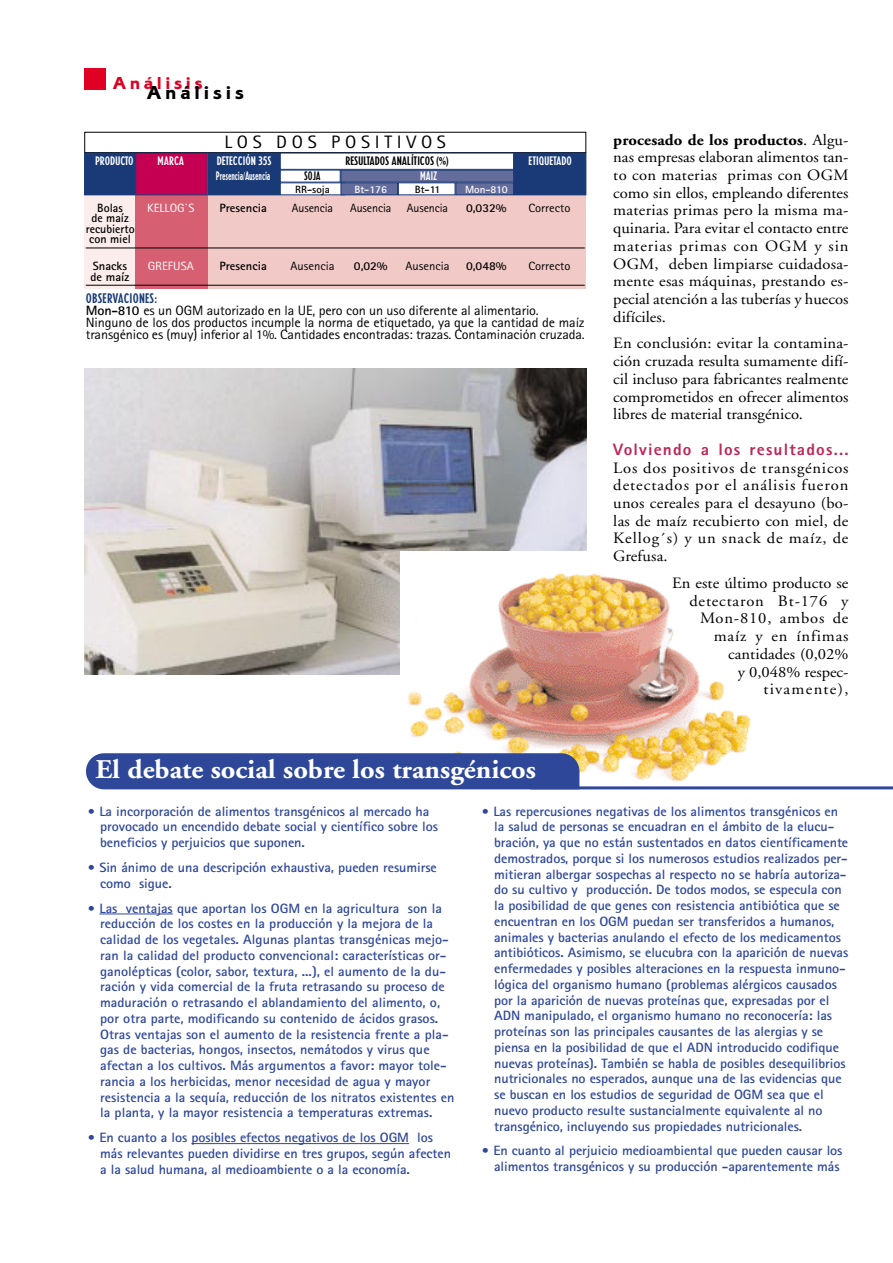
<style>
.page{position:relative;width:893px;height:1263px;background:#fff}
.page>*{position:absolute;margin:0;border:0;box-sizing:border-box;transform-origin:0 0}
.t1{font:700 27px "Adobe Garamond";color:#fff;scale:1.05 1}
.t2{font:19.5px "Corinthian Bold Plain";letter-spacing:.18em;color:#000;scale:1.1 1}
.t3{font:18px "Rotis Sans Serif";letter-spacing:.25em;color:#000;scale:1.05 1}
.t4{font:18px "Corinthian Bold Plain";letter-spacing:.18em;color:#df0023;scale:1.1 1}
.t5{font:800 16.5px "Rotis Sans Serif";letter-spacing:.065em;color:#bd2659;scale:1.05 1}
.t6{font:15.75px/17.7px "Adobe Garamond";letter-spacing:.005em;color:#000;text-align:justify;scale:1.05 1}
.t7{font:15.75px/17.7px "Adobe Garamond";letter-spacing:.05em;color:#000;text-align:right;scale:1.05 1}
.t8{font:700 13.5px/15.8px "Rotis Sans Serif";letter-spacing:-.005em;color:#2e4799;scale:1.05 1}
.t9{font:13.5px/12px "Rotis Sans Serif";letter-spacing:-.01em;color:#000;scale:1.05 1}
.t10{font:500 condensed 13.5px "AT Erbar";letter-spacing:.02em;color:#193a77;scale:1.05 1}
.t11{font:700 12px/10.5px "Rotis Sans Serif";color:#000;text-align:center}
.t12{font:500 condensed 12px "AT Erbar";color:#fff;scale:1.05 1}
.t13{font:700 12px "Rotis Sans Serif";color:#000;scale:1.05 1}
.t14{font:12px "Rotis Sans Serif";color:#000;scale:1.05 1}
.t15{font:12px "Rotis Sans Serif";color:#000}
.t16{font:500 condensed 12px "AT Erbar";color:#000;scale:1.05 1}
.t17{font:500 condensed 12px "AT Erbar";color:#fff;scale:.85 1}
.t18{font:12px "Rotis Sans Serif";color:#fff;scale:1.05 1}
.t19{font:500 condensed 12px "AT Erbar";color:#000;scale:.95 1}
.t20{font:500 condensed 12px "AT Erbar";color:#fff;scale:.95 1}
.t21{font:700 10.5px "Rotis Sans Serif";color:#fff;scale:1.05 1}
.t22{font:700 10.5px "Rotis Sans Serif";color:#000;scale:1.05 1}
.s1{font-weight:700}
.s2{font-weight:800}
</style>
<div class="page">
<img style="left:84px;top:368px;width:502px;height:306px">
<img style="left:401px;top:552px;width:357px;height:238px">
<div style="left:84px;top:195px;width:51px;height:94px;background:#fbedec"></div>
<div style="left:135px;top:195px;width:451px;height:94px;background:#f1cac7"></div>
<div style="left:135px;top:195px;width:73px;height:94px;background:#d65f72"></div>
<div style="left:85px;top:153px;width:50px;height:42px;background:#193a77"></div>
<div style="left:84px;top:153px;width:51px;height:42px;border:1px solid #193a77"></div>
<div style="left:136px;top:153px;width:71px;height:42px;background:#c50052"></div>
<div style="left:135px;top:153px;width:73px;height:42px;border:1px solid #193a77"></div>
<div style="left:208px;top:153px;width:71px;height:42px;background:#193a77"></div>
<div style="left:280px;top:153px;width:234px;height:17px;border:1px solid #193a77"></div>
<div style="left:280px;top:182px;width:65px;height:13px;border:1px solid #193a77"></div>
<div style="left:341px;top:183px;width:56px;height:12px;background:#646c9b"></div>
<div style="left:340px;top:182px;width:58px;height:13px;border:1px solid #193a77"></div>
<div style="left:398px;top:182px;width:57px;height:13px;border:1px solid #193a77"></div>
<div style="left:456px;top:183px;width:57px;height:12px;background:#646c9b"></div>
<div style="left:455px;top:182px;width:59px;height:13px;border:1px solid #193a77"></div>
<div style="left:341px;top:170px;width:172px;height:12px;background:#646c9b"></div>
<div style="left:340px;top:170px;width:174px;height:12px;border:1px solid #193a77"></div>
<div style="left:514px;top:153px;width:72px;height:42px;background:#193a77"></div>
<hr style="left:86px;top:248px;width:498px;height:1px;background:#000">
<hr style="left:86px;top:285px;width:498px;height:1px;background:#000">
<div style="left:84px;top:68px;width:21px;height:21px;background:#df0023"></div>
<div style="left:86px;top:753px;width:493px;height:36px;background:#2e4799"></div>
<hr style="left:99px;top:914px;width:74px;height:1px;background:#2e4799">
<hr style="left:191px;top:1143px;width:218px;height:1px;background:#2e4799">
<hr style="left:530px;top:786px;width:362px;height:3px;background:#2e4799">
<h3 class="t4" style="left:113px;top:77px;width:83px">Análisis</h3>
<h2 class="t2" style="left:147px;top:85px;width:90px">Análisis</h2>
<h3 class="t3" style="left:224px;top:136px;width:212px">LOS DOS POSITIVOS</h3>
<p class="t12" style="left:95px;top:156px;width:38px">PRODUCTO</p>
<p class="t12" style="left:157px;top:156px;width:27px">MARCA</p>
<p class="t12" style="left:217px;top:156px;width:53px">DETECCIÓN 35S</p>
<p class="t16" style="left:345px;top:156px;width:100px">RESULTADOS ANALÍTICOS (%)</p>
<p class="t12" style="left:528px;top:156px;width:43px">ETIQUETADO</p>
<p class="t17" style="left:216px;top:172px;width:65px">Presencia/Ausencia</p>
<p class="t19" style="left:304px;top:172px;width:19px">SOJA</p>
<p class="t20" style="left:420px;top:172px;width:19px">MAIZ</p>
<p class="t22" style="left:295px;top:186px;width:34px">RR-soja</p>
<p class="t21" style="left:354px;top:186px;width:33px">Bt-176</p>
<p class="t22" style="left:415px;top:186px;width:26px">Bt-11</p>
<p class="t21" style="left:465px;top:186px;width:42px">Mon-810</p>
<p class="t11" style="left:97px;top:204px;width:27px">Bolas</p>
<p class="t18" style="left:147px;top:204px;width:47px">KELLOG`S</p>
<p class="t13" style="left:219px;top:204px;width:47px">Presencia</p>
<p class="t15" style="left:292px;top:204px;width:43px">Ausencia</p>
<p class="t15" style="left:350px;top:204px;width:43px">Ausencia</p>
<p class="t15" style="left:407px;top:204px;width:43px">Ausencia</p>
<p class="t13" style="left:466px;top:204px;width:40px">0,032%</p>
<p class="t14" style="left:528px;top:204px;width:41px">Correcto</p>
<p class="t11" style="left:86px;top:214px;width:51px">de maíz recubierto con miel</p>
<p class="t11" style="left:93px;top:262px;width:36px">Snacks</p>
<p class="t18" style="left:148px;top:262px;width:45px">GREFUSA</p>
<p class="t13" style="left:219px;top:262px;width:47px">Presencia</p>
<p class="t14" style="left:290px;top:262px;width:43px">Ausencia</p>
<p class="t13" style="left:354px;top:262px;width:33px">0,02%</p>
<p class="t14" style="left:405px;top:262px;width:43px">Ausencia</p>
<p class="t13" style="left:466px;top:262px;width:40px">0,048%</p>
<p class="t14" style="left:528px;top:262px;width:41px">Correcto</p>
<p class="t11" style="left:91px;top:272px;width:40px">de maíz</p>
<p class="t10" style="left:86px;top:293px;width:69px">OBSERVACIONES:</p>
<p class="t9" style="left:86px;top:306px;width:476px"><span class="s1">Mon-810</span> es un OGM autorizado en la UE, pero con un uso diferente al alimentario.<br>Ninguno de los dos productos incumple la norma de etiquetado, ya que la cantidad de maíz transgénico es (muy) inferior al 1%. Cantidades encontradas: trazas. Contaminación cruzada.</p>
<h1 class="t1" style="left:96px;top:759px;width:421px">El debate social sobre los transgénicos</h1>
<p class="t6" style="left:613px;top:132px;width:225px"><span class="s1">procesado de los productos</span>. Algu&shy;nas empresas elaboran alimentos tan&shy;to con materias primas con OGM como sin ellos, empleando diferentes materias primas pero la misma ma&shy;quinaria. Para evitar el contacto entre materias primas con OGM y sin OGM, deben limpiarse cuidadosa&shy;mente esas máquinas, prestando es&shy;pecial atención a las tuberías y huecos difíciles.</p>
<p class="t6" style="left:613px;top:336px;width:225px">En conclusión: evitar la contamina&shy;ción cruzada resulta sumamente difí&shy;cil incluso para fabricantes realmente comprometidos en ofrecer alimentos libres de material transgénico.</p>
<p class="t5" style="left:613px;top:444px;width:225px">Volviendo a los resultados...</p>
<p class="t6" style="left:613px;top:460px;width:225px">Los dos positivos de transgénicos detectados por el análisis fueron unos cereales para el desayuno (bo&shy;las de maíz recubierto con miel, de Kellog´s) y un snack de maíz, de Grefusa.</p>
<p class="t7" style="left:672px;top:576px;width:169px">En este último producto se detectaron Bt-176 y<br>Mon-810, ambos de maíz y en ínfimas cantidades (0,02%<br>y 0,048% respec&shy;tivamente),</p>
<p class="t8" style="left:100px;top:804px;width:323px;text-indent:-13px"><span class="s2">•</span> La incorporación de alimentos transgénicos al mercado ha provocado un encendido debate social y científico sobre los beneficios y perjuicios que suponen.</p>
<p class="t8" style="left:100px;top:861px;width:322px;text-indent:-13px"><span class="s2">•</span> Sin ánimo de una descripción exhaustiva, pueden resumirse como sigue.</p>
<p class="t8" style="left:100px;top:902px;width:339px;text-indent:-13px"><span class="s2">•</span> Las ventajas que aportan los OGM en la agricultura son la reducción de los costes en la producción y la mejora de la calidad de los vegetales. Algunas plantas transgénicas mejo&shy;ran la calidad del producto convencional: características or&shy;ganolépticas (color, sabor, textura, ...), el aumento de la du&shy;ración y vida comercial de la fruta retrasando su proceso de maduración o retrasando el ablandamiento del alimento, o, por otra parte, modificando su contenido de ácidos grasos.<br>Otras ventajas son el aumento de la resistencia frente a pla&shy;gas de bacterias, hongos, insectos, nemátodos y virus que afectan a los cultivos. Más argumentos a favor: mayor tole&shy;rancia a los herbicidas, menor necesidad de agua y mayor resistencia a la sequía, reducción de los nitratos existentes en la planta, y la mayor resistencia a temperaturas extremas.</p>
<p class="t8" style="left:100px;top:1131px;width:335px;text-indent:-13px"><span class="s2">•</span> En cuanto a los posibles efectos negativos de los OGM los más relevantes pueden dividirse en tres grupos, según afecten a la salud humana, al medioambiente o a la economía.</p>
<p class="t8" style="left:494px;top:804px;width:339px;text-indent:-13px"><span class="s2">•</span> Las repercusiones negativas de los alimentos transgénicos en la salud de personas se encuadran en el ámbito de la elucu&shy;bración, ya que no están sustentados en datos científicamente demostrados, porque si los numerosos estudios realizados per&shy;mitieran albergar sospechas al respecto no se habría autoriza&shy;do su cultivo y producción. De todos modos, se especula con la posibilidad de que genes con resistencia antibiótica que se encuentran en los OGM puedan ser transferidos a humanos, animales y bacterias anulando el efecto de los medicamentos antibióticos. Asimismo, se elucubra con la aparición de nuevas enfermedades y posibles alteraciones en la respuesta inmuno&shy;lógica del organismo humano (problemas alérgicos causados por la aparición de nuevas proteínas que, expresadas por el ADN manipulado, el organismo humano no reconocería: las proteínas son las principales causantes de las alergias y se piensa en la posibilidad de que el ADN introducido codifique nuevas proteínas). También se habla de posibles desequilibrios nutricionales no esperados, aunque una de las evidencias que se buscan en los estudios de seguridad de OGM sea que el nuevo producto resulte sustancialmente equivalente al no transgénico, incluyendo sus propiedades nutricionales.</p>
<p class="t8" style="left:481px;top:1144px;width:345px;text-align:right"><span class="s2">•</span> En cuanto al perjuicio medioambiental que pueden causar los alimentos transgénicos y su producción -aparentemente más</p>
</div>
